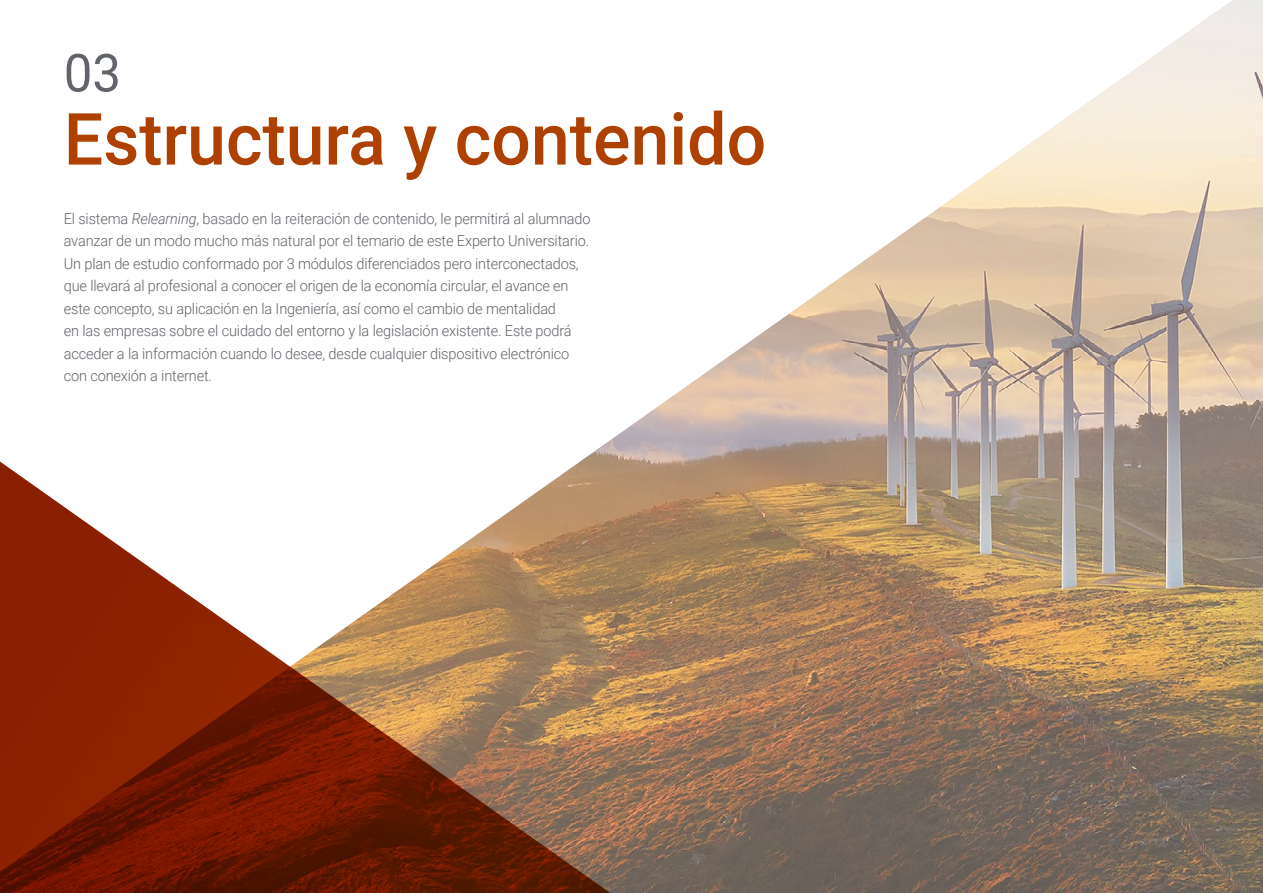
<style>
.page{position:relative;width:1263px;height:893px;background:#fff}
.page>*{position:absolute;margin:0;border:0;box-sizing:border-box;transform-origin:0 0}
.t1{font:500 72px "Roboto";color:#ae4000}
.t2{font:52.5px "Roboto";color:#61646a}
.t3{font:300 15px/22.5px "Roboto";letter-spacing:-.01em;color:#61646a}
.s1{font-style:italic}
</style>
<div class="page">
<img style="left:602px;top:0;width:661px;height:893px">
<svg style="left:0;top:446px;width:640px;height:447px"></svg>
<h2 class="t2" style="left:64px;top:36px;width:59px">03</h2>
<h1 class="t1" style="left:64px;top:89px;width:704px">Estructura y contenido</h1>
<p class="t3" style="left:64px;top:207px;width:528px">El sistema <span class="s1">Relearning</span>, basado en la reiteración de contenido, le permitirá al alumnado avanzar de un modo mucho más natural por el temario de este Experto Universitario.<br>Un plan de estudio conformado por 3 módulos diferenciados pero interconectados, que llevará al profesional a conocer el origen de la economía circular, el avance en este concepto, su aplicación en la Ingeniería, así como el cambio de mentalidad<br>en las empresas sobre el cuidado del entorno y la legislación existente. Este podrá acceder a la información cuando lo desee, desde cualquier dispositivo electrónico con conexión a internet.</p>
</div>
